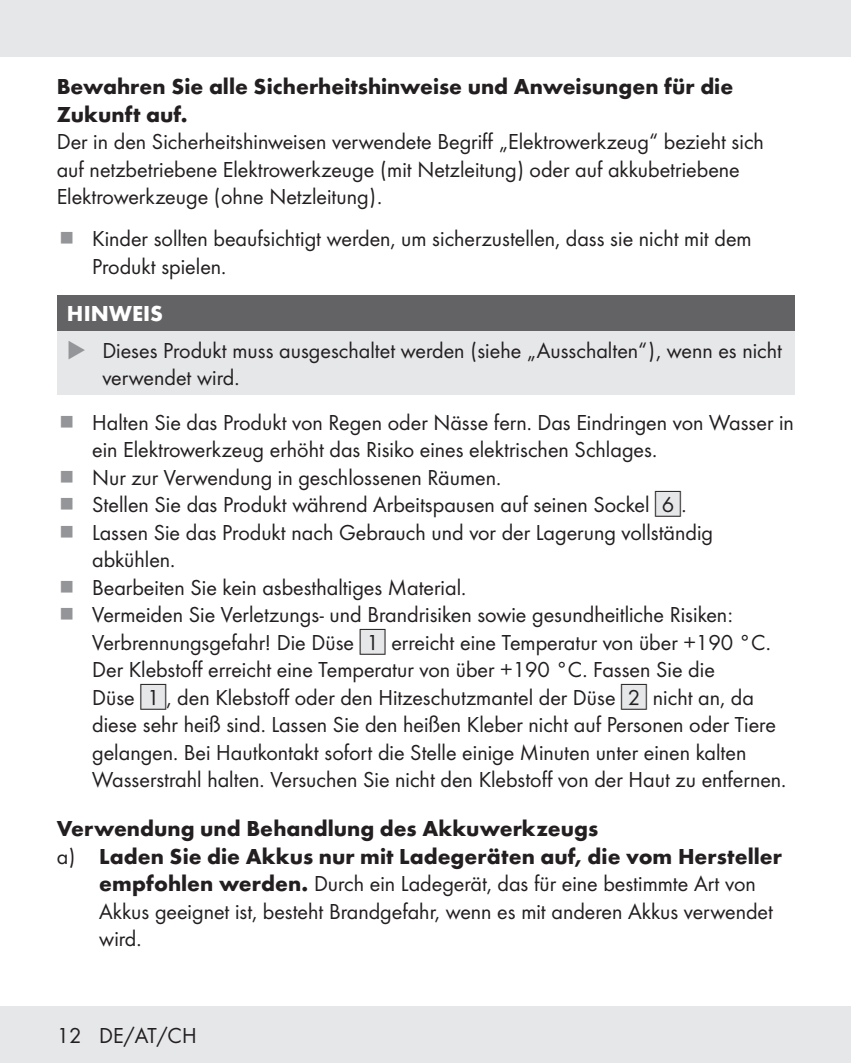
<style>
.page{position:relative;width:851px;height:1063px;background:#fff}
.page>*{position:absolute;margin:0;border:0;box-sizing:border-box;transform-origin:0 0}
.Body{font:22.5px/27.5px "Futura Boo";color:#231f20}
.Headline-03{font:700 22.5px/27.5px "Futura";color:#231f20}
.Headline-03_SB{font:700 22.5px "Futura";color:#231f20}
.Body-2{font:700 22.5px "Futura";color:#fff}
.s1{color:#939598}
.s2{font-family:"IMP Lidl Num Box";font-size:19.75px;color:#e6e7e9}
.s3{font-family:"IMP Lidl Num Box";font-size:19.75px}
.s4{font-family:"Futura";font-weight:700}
</style>
<div class="page">
<div style="left:0;top:1006px;width:850px;height:57px;background:#e6e7e9"></div>
<div style="left:0;top:0;width:850px;height:57px;background:#e6e7e9"></div>
<div style="left:57px;top:295px;width:737px;height:36px;background:#636366"></div>
<div style="left:57px;top:331px;width:737px;height:64px;background:#e6e7e9"></div>
<p class="Headline-03" style="left:57px;top:71px;width:678px">Bewahren Sie alle Sicherheitshinweise und Anweisungen für die<br>Zukunft auf.</p>
<p class="Body" style="left:57px;top:127px;width:708px">Der in den Sicherheitshinweisen verwendete Begriff „Elektrowerkzeug“ bezieht sich auf netzbetriebene Elektrowerkzeuge (mit Netzleitung) oder auf akkubetriebene<br>Elektrowerkzeuge (ohne Netzleitung).</p>
<p class="Body" style="left:92px;top:224px;width:661px">Kinder sollten beaufsichtigt werden, um sicherzustellen, dass sie nicht mit dem<br>Produkt spielen.</p>
<p class="Body-2" style="left:67px;top:297px;width:98px">HINWEIS</p>
<p class="Body" style="left:102px;top:335px;width:681px;text-indent:-35px"><span class="s1">◆</span> Dieses Produkt muss ausgeschaltet werden (siehe „Ausschalten“), wenn es nicht verwendet wird.</p>
<p class="Body" style="left:92px;top:407px;width:703px">Halten Sie das Produkt von Regen oder Nässe fern. Das Eindringen von Wasser in ein Elektrowerkzeug erhöht das Risiko eines elektrischen Schlages.</p>
<p class="Body" style="left:92px;top:462px;width:410px">Nur zur Verwendung in geschlossenen Räumen.</p>
<p class="Body" style="left:92px;top:490px;width:595px">Stellen Sie das Produkt während Arbeitspausen auf seinen Sockel <span class="s2">[</span><span class="s3">6]</span>.</p>
<p class="Body" style="left:92px;top:517px;width:622px">Lassen Sie das Produkt nach Gebrauch und vor der Lagerung vollständig abkühlen.</p>
<p class="Body" style="left:92px;top:572px;width:375px">Bearbeiten Sie kein asbesthaltiges Material.</p>
<p class="Body" style="left:92px;top:600px;width:695px">Vermeiden Sie Verletzungs- und Brandrisiken sowie gesundheitliche Risiken:<br>Verbrennungsgefahr! Die Düse <span class="s2">[</span><span class="s3">1]</span> erreicht eine Temperatur von über +190 °C.<br>Der Klebstoff erreicht eine Temperatur von über +190 °C. Fassen Sie die<br>Düse <span class="s2">[</span><span class="s3">1]</span>, den Klebstoff oder den Hitzeschutzmantel der Düse <span class="s2">[</span><span class="s3">2]</span> nicht an, da diese sehr heiß sind. Lassen Sie den heißen Kleber nicht auf Personen oder Tiere gelangen. Bei Hautkontakt sofort die Stelle einige Minuten unter einen kalten Wasserstrahl halten. Versuchen Sie nicht den Klebstoff von der Haut zu entfernen.</p>
<p class="Headline-03_SB" style="left:57px;top:812px;width:543px">Verwendung und Behandlung des Akkuwerkzeugs</p>
<p class="Body" style="left:99px;top:841px;width:684px;text-indent:-43px">a) <span class="s4">Laden Sie die Akkus nur mit Ladegeräten auf, die vom Hersteller empfohlen werden.</span> Durch ein Ladegerät, das für eine bestimmte Art von Akkus geeignet ist, besteht Brandgefahr, wenn es mit anderen Akkus verwendet wird.</p>
<p class="Body" style="left:57px;top:1020px;width:141px">12 DE/AT/CH</p>
</div>
